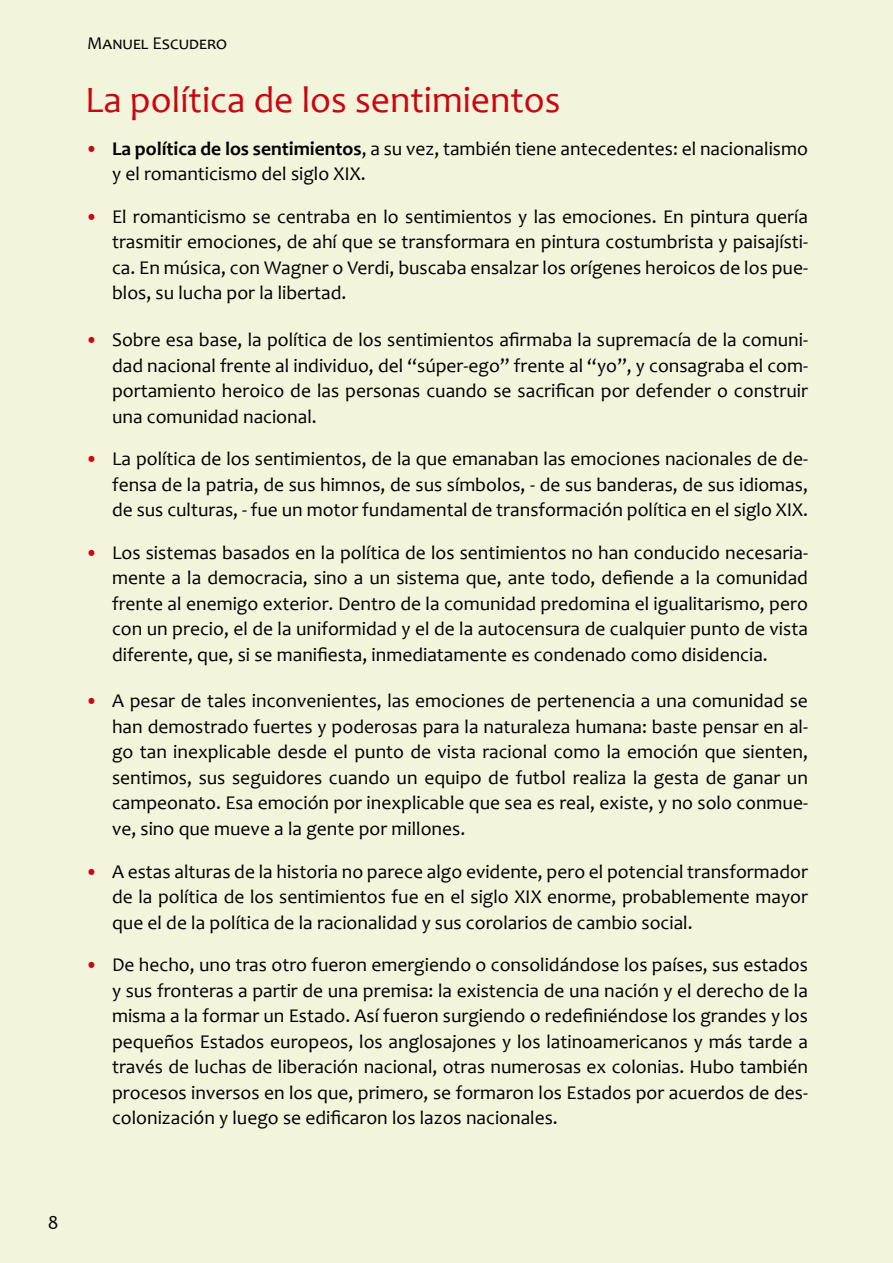
<style>
.page{position:relative;width:893px;height:1263px;background:#f2f4db}
.page>*{position:absolute;margin:0;border:0;box-sizing:border-box;transform-origin:0 0}
.t1{font:37.5px "Candara";color:#cb0610}
.t2{font:19.5px/25.5px "Candara";color:#000;text-align:justify}
.t3{font:18px "Candara";color:#000}
.s1{color:#cb0610}
.s2{font-weight:700}
</style>
<div class="page">
<p class="t3" style="left:87px;top:32px;width:141px">Manuel Escudero</p>
<h1 class="t1" style="left:85px;top:77px;width:477px">La política de los sentimientos</h1>
<p class="t2" style="left:112px;top:135px;width:697px;text-indent:-27px"><span class="s1">•</span> <span class="s2">La política de los sentimientos</span>, a su vez, también tiene antecedentes: el nacionalismo y el romanticismo del siglo XIX.</p>
<p class="t2" style="left:112px;top:203px;width:697px;text-indent:-27px"><span class="s1">•</span> El romanticismo se centraba en lo sentimientos y las emociones. En pintura quería trasmitir emociones, de ahí que se transformara en pintura costumbrista y paisajísti&shy;ca. En música, con Wagner o Verdi, buscaba ensalzar los orígenes heroicos de los pue&shy;blos, su lucha por la libertad.</p>
<p class="t2" style="left:112px;top:327px;width:697px;text-indent:-27px"><span class="s1">•</span> Sobre esa base, la política de los sentimientos afirmaba la supremacía de la comuni&shy;dad nacional frente al individuo, del “súper-ego” frente al “yo”, y consagraba el com&shy;portamiento heroico de las personas cuando se sacrifican por defender o construir una comunidad nacional.</p>
<p class="t2" style="left:112px;top:446px;width:697px;text-indent:-27px"><span class="s1">•</span> La política de los sentimientos, de la que emanaban las emociones nacionales de de&shy;fensa de la patria, de sus himnos, de sus símbolos, - de sus banderas, de sus idiomas, de sus culturas, - fue un motor fundamental de transformación política en el siglo XIX.</p>
<p class="t2" style="left:112px;top:539px;width:697px;text-indent:-27px"><span class="s1">•</span> Los sistemas basados en la política de los sentimientos no han conducido necesaria&shy;mente a la democracia, sino a un sistema que, ante todo, defiende a la comunidad frente al enemigo exterior. Dentro de la comunidad predomina el igualitarismo, pero con un precio, el de la uniformidad y el de la autocensura de cualquier punto de vista diferente, que, si se manifiesta, inmediatamente es condenado como disidencia.</p>
<p class="t2" style="left:112px;top:688px;width:697px;text-indent:-27px"><span class="s1">•</span> A pesar de tales inconvenientes, las emociones de pertenencia a una comunidad se han demostrado fuertes y poderosas para la naturaleza humana: baste pensar en al&shy;go tan inexplicable desde el punto de vista racional como la emoción que sienten, sentimos, sus seguidores cuando un equipo de futbol realiza la gesta de ganar un campeonato. Esa emoción por inexplicable que sea es real, existe, y no solo conmue&shy;ve, sino que mueve a la gente por millones.</p>
<p class="t2" style="left:112px;top:858px;width:697px;text-indent:-27px"><span class="s1">•</span> A estas alturas de la historia no parece algo evidente, pero el potencial transformador de la política de los sentimientos fue en el siglo XIX enorme, probablemente mayor que el de la política de la racionalidad y sus corolarios de cambio social.</p>
<p class="t2" style="left:112px;top:952px;width:697px;text-indent:-27px"><span class="s1">•</span> De hecho, uno tras otro fueron emergiendo o consolidándose los países, sus estados y sus fronteras a partir de una premisa: la existencia de una nación y el derecho de la misma a la formar un Estado. Así fueron surgiendo o redefiniéndose los grandes y los pequeños Estados europeos, los anglosajones y los latinoamericanos y más tarde a través de luchas de liberación nacional, otras numerosas ex colonias. Hubo también procesos inversos en los que, primero, se formaron los Estados por acuerdos de des&shy;colonización y luego se edificaron los lazos nacionales.</p>
<p class="t2" style="left:48px;top:1209px;width:12px">8</p>
</div>
